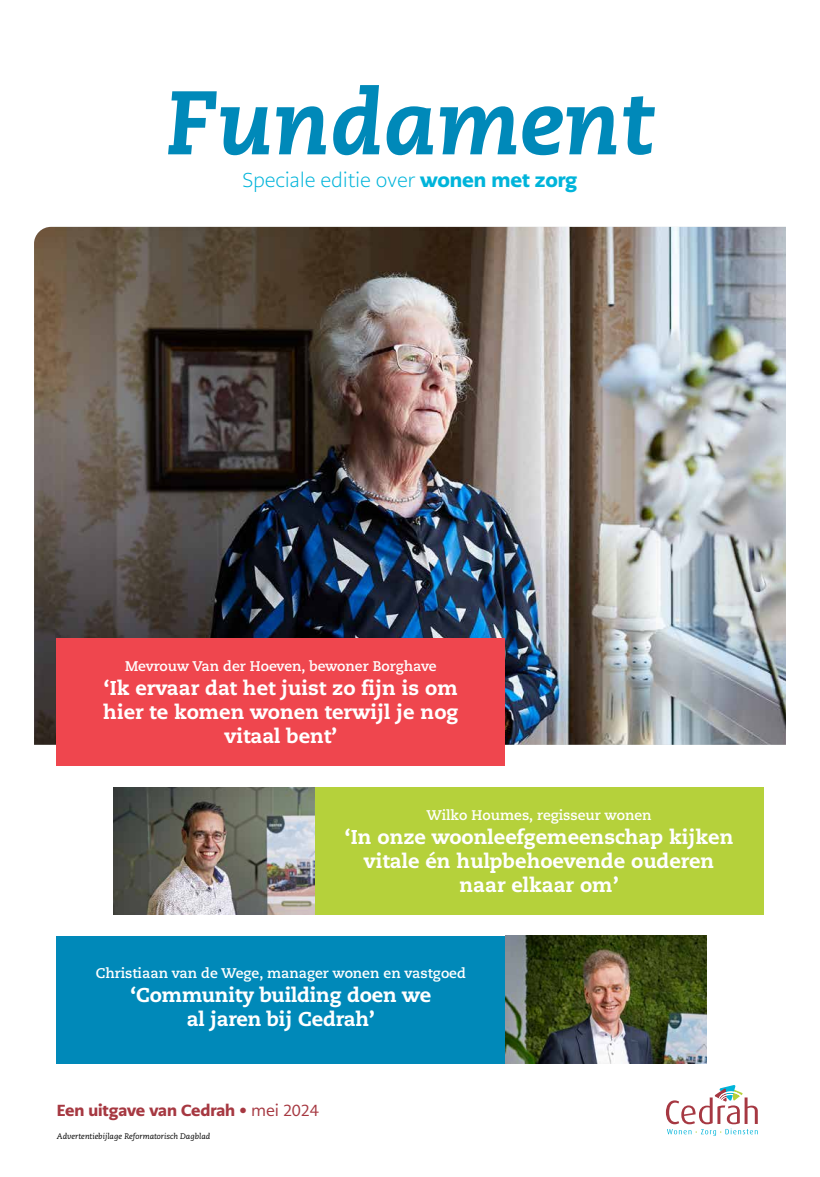
<style>
.page{position:relative;width:820px;height:1177px;background:#fff}
.page>*{position:absolute;margin:0;border:0;box-sizing:border-box;transform-origin:0 0}
.t1{font:italic 800 90px "Caecilia LT Pro 86";color:#0089b9}
.t2{font:800 20px/24px "Caecilia LT Pro 85";color:#fff;text-align:center}
.t3{font:300 20px "PMN Caecilia Sans Text";letter-spacing:-.01em;color:#00b4da}
.t4{font:900 16px "PMN Caecilia Sans Text";letter-spacing:-.01em;color:#a63841}
.t5{font:700 14px "Caecilia LT Pro 75";color:#fff}
.t6{font:italic 8px "Caecilia LT Pro 56";color:#000}
.s1{font-weight:900}
.s2{font-weight:400}
</style>
<div class="page">
<img style="left:34px;top:227px;width:751px;height:517px">
<div style="left:57px;top:638px;width:448px;height:127px;background:#ef464e"></div>
<div style="left:57px;top:935px;width:448px;height:128px;background:#0089b9"></div>
<div style="left:315px;top:787px;width:448px;height:127px;background:#b5d13b"></div>
<img style="left:505px;top:935px;width:201px;height:128px">
<img style="left:113px;top:787px;width:202px;height:127px">
<svg style="left:665px;top:1085px;width:92px;height:50px"></svg>
<h1 class="t1" style="left:166px;top:61px;width:488px">Fundament</h1>
<p class="t3" style="left:242px;top:168px;width:336px">Speciale editie over <span class="s1">wonen met zorg</span></p>
<p class="t5" style="left:125px;top:656px;width:313px">Mevrouw Van der Hoeven, bewoner Borghave</p>
<p class="t2" style="left:103px;top:675px;width:356px">‘Ik ervaar dat het juist zo fijn is om hier te komen wonen terwijl je nog vitaal bent’</p>
<p class="t5" style="left:426px;top:805px;width:226px">Wilko Houmes, regisseur wonen</p>
<p class="t2" style="left:344px;top:824px;width:390px">‘In onze woonleefgemeenschap kijken vitale én hulpbehoevende ouderen naar elkaar om’</p>
<p class="t5" style="left:96px;top:963px;width:371px">Christiaan van de Wege, manager wonen en vastgoed</p>
<p class="t2" style="left:130px;top:982px;width:302px">‘Community building doen we al jaren bij Cedrah’</p>
<p class="t4" style="left:57px;top:1098px;width:263px">Een uitgave van Cedrah <span class="s2">• mei 2024</span></p>
<p class="t6" style="left:57px;top:1130px;width:155px">Advertentiebijlage Reformatorisch Dagblad</p>
</div>
